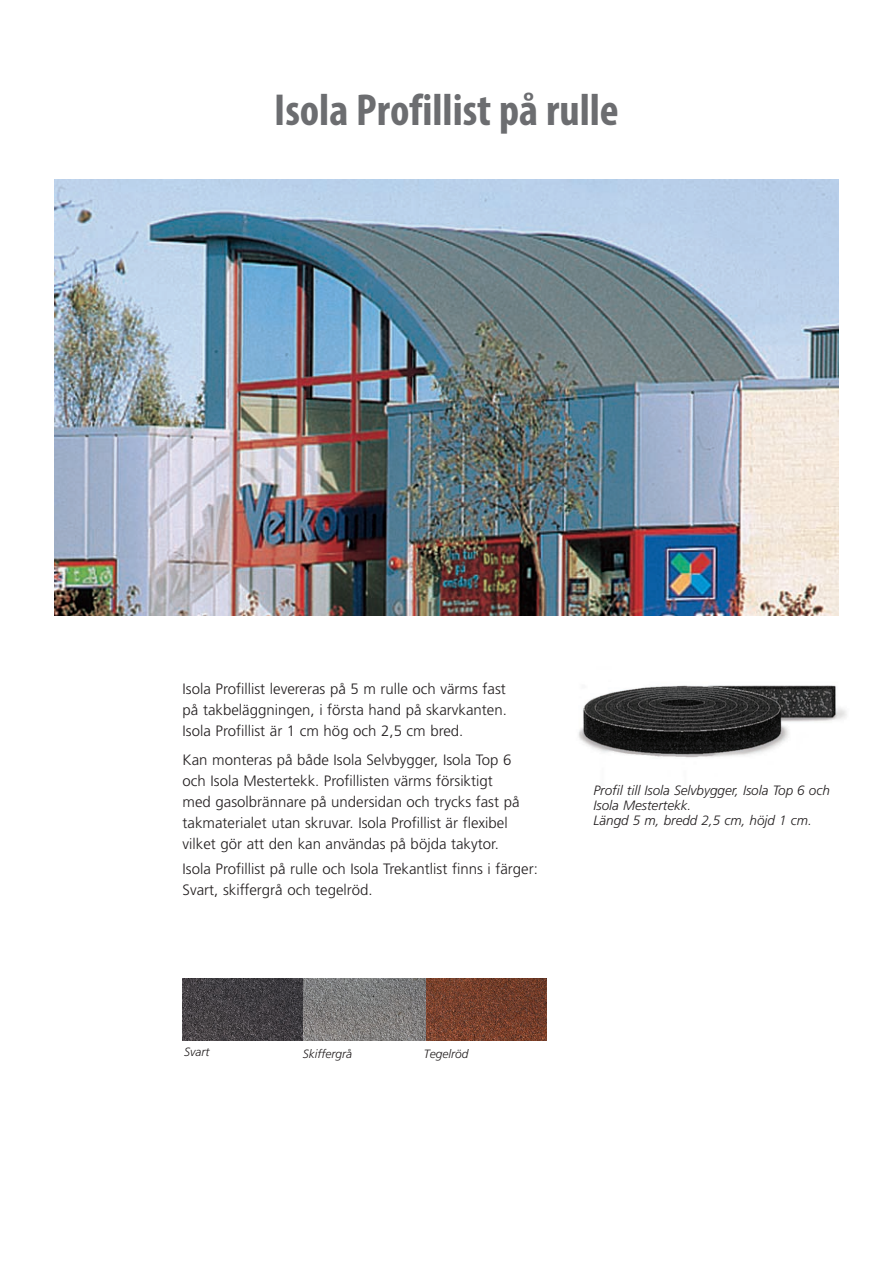
<style>
.page{position:relative;width:893px;height:1263px;background:#fff}
.page>*{position:absolute;margin:0;border:0;box-sizing:border-box;transform-origin:0 0}
.t1{font:700 condensed 45px "Myriad Pro";color:#6c6d70}
.t2{font:300 15px/21px "Frutiger";color:#231f20}
.t3{font:italic 300 13.5px/15px "Frutiger";color:#231f20}
.t4{font:italic 300 12px "Frutiger";color:#231f20}
</style>
<div class="page">
<img style="left:54px;top:179px;width:784px;height:436px">
<img style="left:425px;top:979px;width:121px;height:61px">
<img style="left:183px;top:979px;width:120px;height:61px">
<svg style="left:303px;top:979px;width:122px;height:61px"></svg>
<img style="left:578px;top:685px;width:269px;height:73px">
<p class="t1" style="left:274px;top:82px;width:346px">Isola Profillist på rulle</p>
<p class="t2" style="left:183px;top:678px;width:326px;text-align:justify">Isola Profillist levereras på 5 m rulle och värms fast på takbeläggningen, i första hand på skarvkanten.<br>Isola Profillist är 1 cm hög och 2,5 cm bred.</p>
<p class="t2" style="left:183px;top:749px;width:338px">Kan monteras på både Isola Selvbygger, Isola Top 6 och Isola Mestertekk. Profillisten värms försiktigt med gasolbrännare på undersidan och trycks fast på takmaterialet utan skruvar. Isola Profillist är flexibel vilket gör att den kan användas på böjda takytor.</p>
<p class="t2" style="left:183px;top:859px;width:357px">Isola Profillist på rulle och Isola Trekantlist finns i färger:<br>Svart, skiffergrå och tegelröd.</p>
<p class="t3" style="left:593px;top:783px;width:238px">Profil till Isola Selvbygger, Isola Top 6 och<br>Isola Mestertekk.</p>
<p class="t3" style="left:593px;top:813px;width:220px">Längd 5 m, bredd 2,5 cm, höjd 1 cm.</p>
<p class="t4" style="left:184px;top:1045px;width:27px">Svart</p>
<p class="t4" style="left:303px;top:1047px;width:51px">Skiffergrå</p>
<p class="t4" style="left:424px;top:1047px;width:46px">Tegelröd</p>
</div>
